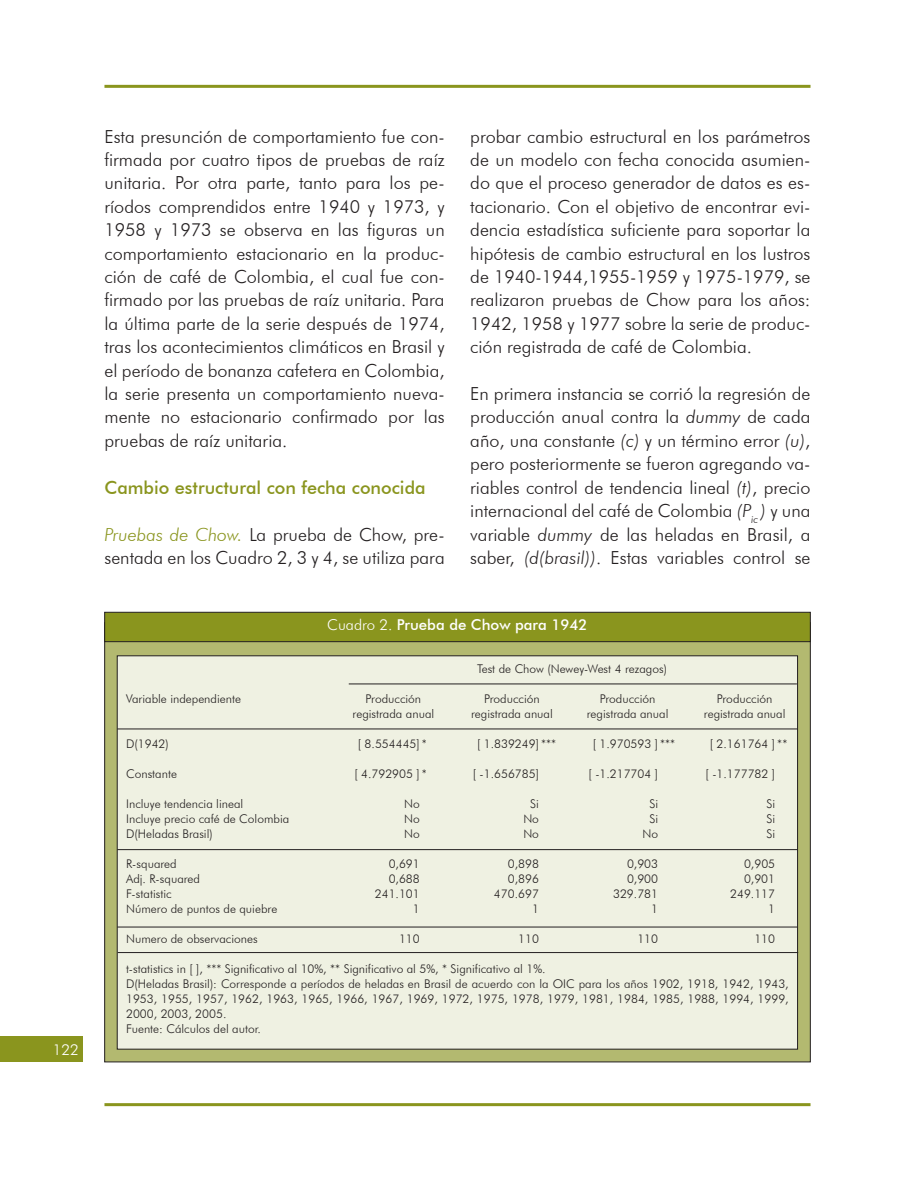
<style>
.page{position:relative;width:915px;height:1191px;background:#fff}
.page>*{position:absolute;margin:0;border:0;box-sizing:border-box;transform-origin:0 0}
.t1{font:300 18px/23.4px "Futura BT";color:#231f20;text-align:justify}
.t2{font:500 18px "Futura BT";color:#8a951e}
.t3{font:500 15px "Futura BT";color:#fff}
.t4{font:300 15px "Futura BT";color:#fff}
.t5{font:300 12px/15px "Futura BT";color:#231f20}
.s1{font-style:italic;color:#8a951e}
.s2{font-style:italic}
.s3{font-weight:300}
</style>
<div class="page">
<div style="left:0;top:1036px;width:83px;height:26px;background:#8a951e"></div>
<hr style="left:104px;top:1103px;width:706px;height:3px;background:#8a951e">
<hr style="left:104px;top:85px;width:706px;height:3px;background:#8a951e">
<div style="left:104px;top:622px;width:706px;height:440px;background:#b3b970"></div>
<div style="left:117px;top:655px;width:680px;height:394px;background:#eff1e2;border:1px solid #231f20"></div>
<div style="left:104px;top:612px;width:706px;height:30px;background:#8a951e;border:1px solid #231f20"></div>
<hr style="left:117px;top:728px;width:680px;height:1px;background:#231f20">
<hr style="left:348px;top:683px;width:448px;height:1px;background:#231f20">
<hr style="left:117px;top:849px;width:680px;height:1px;background:#231f20">
<hr style="left:117px;top:926px;width:680px;height:1px;background:#231f20">
<hr style="left:118px;top:952px;width:679px;height:1px;background:#231f20">
<p class="t4" style="left:53px;top:1040px;width:27px">122</p>
<p class="t1" style="left:104px;top:124px;width:341px">Esta presunción de comportamiento fue con&shy;firmada por cuatro tipos de pruebas de raíz unitaria. Por otra parte, tanto para los pe&shy;ríodos comprendidos entre 1940 y 1973, y 1958 y 1973 se observa en las figuras un comportamiento estacionario en la produc&shy;ción de café de Colombia, el cual fue con&shy;firmado por las pruebas de raíz unitaria. Para la última parte de la serie después de 1974, tras los acontecimientos climáticos en Brasil y el período de bonanza cafetera en Colombia, la serie presenta un comportamiento nueva&shy;mente no estacionario confirmado por las pruebas de raíz unitaria.</p>
<p class="t2" style="left:104px;top:476px;width:322px">Cambio estructural con fecha conocida</p>
<p class="t1" style="left:104px;top:522px;width:341px"><span class="s1">Pruebas de Chow.</span> La prueba de Chow, pre&shy;sentada en los Cuadro 2, 3 y 4, se utiliza para</p>
<p class="t1" style="left:470px;top:124px;width:341px">probar cambio estructural en los parámetros de un modelo con fecha conocida asumien&shy;do que el proceso generador de datos es es&shy;tacionario. Con el objetivo de encontrar evi&shy;dencia estadística suficiente para soportar la hipótesis de cambio estructural en los lustros de 1940-1944,1955-1959 y 1975-1979, se realizaron pruebas de Chow para los años:<br>1942, 1958 y 1977 sobre la serie de produc&shy;ción registrada de café de Colombia.</p>
<p class="t1" style="left:470px;top:382px;width:341px">En primera instancia se corrió la regresión de producción anual contra la <span class="s2">dummy</span> de cada año, una constante <span class="s2">(c)</span> y un término error <span class="s2">(u)</span>, pero posteriormente se fueron agregando va&shy;riables control de tendencia lineal <span class="s2">(t)</span>, precio internacional del café de Colombia <span class="s2">(P</span><sub>ic</sub> <span class="s2">)</span> y una variable <span class="s2">dummy</span> de las heladas en Brasil, a saber, <span class="s2">(d(brasil))</span>. Estas variables control se</p>
<p class="t3" style="left:327px;top:616px;width:262px"><span class="s3">Cuadro 2.</span> Prueba de Chow para 1942</p>
<p class="t5" style="left:477px;top:661px;width:191px">Test de Chow (Newey-West 4 rezagos)</p>
<p class="t5" style="left:126px;top:691px;width:116px">Variable independiente</p>
<p class="t5" style="left:365px;top:691px;width:57px">Producción</p>
<p class="t5" style="left:484px;top:691px;width:57px">Producción</p>
<p class="t5" style="left:599px;top:691px;width:57px">Producción</p>
<p class="t5" style="left:716px;top:691px;width:57px">Producción</p>
<p class="t5" style="left:352px;top:706px;width:83px">registrada anual</p>
<p class="t5" style="left:471px;top:706px;width:83px">registrada anual</p>
<p class="t5" style="left:586px;top:706px;width:83px">registrada anual</p>
<p class="t5" style="left:703px;top:706px;width:83px">registrada anual</p>
<p class="t5" style="left:126px;top:736px;width:44px">D(1942)</p>
<p class="t5" style="left:358px;top:736px;width:70px">[ 8.554445] *</p>
<p class="t5" style="left:477px;top:736px;width:80px">[ 1.839249] ***</p>
<p class="t5" style="left:592px;top:736px;width:84px">[ 1.970593 ] ***</p>
<p class="t5" style="left:709px;top:736px;width:79px">[ 2.161764 ] **</p>
<p class="t5" style="left:126px;top:766px;width:52px">Constante</p>
<p class="t5" style="left:354px;top:766px;width:74px">[ 4.792905 ] *</p>
<p class="t5" style="left:472px;top:766px;width:68px">[ -1.656785]</p>
<p class="t5" style="left:588px;top:766px;width:71px">[ -1.217704 ]</p>
<p class="t5" style="left:705px;top:766px;width:71px">[ -1.177782 ]</p>
<p class="t5" style="left:126px;top:796px;width:119px">Incluye tendencia lineal</p>
<p class="t5" style="left:404px;top:796px;width:17px">No</p>
<p class="t5" style="left:530px;top:796px;width:10px">Si</p>
<p class="t5" style="left:649px;top:796px;width:10px">Si</p>
<p class="t5" style="left:766px;top:796px;width:10px">Si</p>
<p class="t5" style="left:126px;top:811px;width:164px">Incluye precio café de Colombia</p>
<p class="t5" style="left:404px;top:811px;width:17px">No</p>
<p class="t5" style="left:523px;top:811px;width:17px">No</p>
<p class="t5" style="left:649px;top:811px;width:10px">Si</p>
<p class="t5" style="left:766px;top:811px;width:10px">Si</p>
<p class="t5" style="left:126px;top:826px;width:88px">D(Heladas Brasil)</p>
<p class="t5" style="left:404px;top:826px;width:17px">No</p>
<p class="t5" style="left:523px;top:826px;width:17px">No</p>
<p class="t5" style="left:642px;top:826px;width:17px">No</p>
<p class="t5" style="left:766px;top:826px;width:10px">Si</p>
<p class="t5" style="left:126px;top:856px;width:52px">R-squared</p>
<p class="t5" style="left:388px;top:856px;width:33px">0,691</p>
<p class="t5" style="left:507px;top:856px;width:33px">0,898</p>
<p class="t5" style="left:626px;top:856px;width:33px">0,903</p>
<p class="t5" style="left:743px;top:856px;width:33px">0,905</p>
<p class="t5" style="left:126px;top:871px;width:75px">Adj. R-squared</p>
<p class="t5" style="left:388px;top:871px;width:33px">0,688</p>
<p class="t5" style="left:507px;top:871px;width:33px">0,896</p>
<p class="t5" style="left:626px;top:871px;width:33px">0,900</p>
<p class="t5" style="left:743px;top:871px;width:33px">0,901</p>
<p class="t5" style="left:126px;top:886px;width:47px">F-statistic</p>
<p class="t5" style="left:374px;top:886px;width:46px">241.101</p>
<p class="t5" style="left:494px;top:886px;width:46px">470.697</p>
<p class="t5" style="left:613px;top:886px;width:46px">329.781</p>
<p class="t5" style="left:730px;top:886px;width:46px">249.117</p>
<p class="t5" style="left:126px;top:901px;width:153px">Número de puntos de quiebre</p>
<p class="t5" style="left:413px;top:901px;width:8px">1</p>
<p class="t5" style="left:532px;top:901px;width:8px">1</p>
<p class="t5" style="left:651px;top:901px;width:8px">1</p>
<p class="t5" style="left:768px;top:901px;width:8px">1</p>
<p class="t5" style="left:126px;top:931px;width:133px">Numero de observaciones</p>
<p class="t5" style="left:399px;top:931px;width:22px">110</p>
<p class="t5" style="left:518px;top:931px;width:22px">110</p>
<p class="t5" style="left:637px;top:931px;width:22px">110</p>
<p class="t5" style="left:754px;top:931px;width:22px">110</p>
<p class="t5" style="left:126px;top:961px;width:664px">t-statistics in [ ], *** Significativo al 10%, ** Significativo al 5%, * Significativo al 1%.<br>D(Heladas Brasil): Corresponde a períodos de heladas en Brasil de acuerdo con la OIC para los años 1902, 1918, 1942, 1943, 1953, 1955, 1957, 1962, 1963, 1965, 1966, 1967, 1969, 1972, 1975, 1978, 1979, 1981, 1984, 1985, 1988, 1994, 1999, 2000, 2003, 2005.<br>Fuente: Cálculos del autor.</p>
</div>
